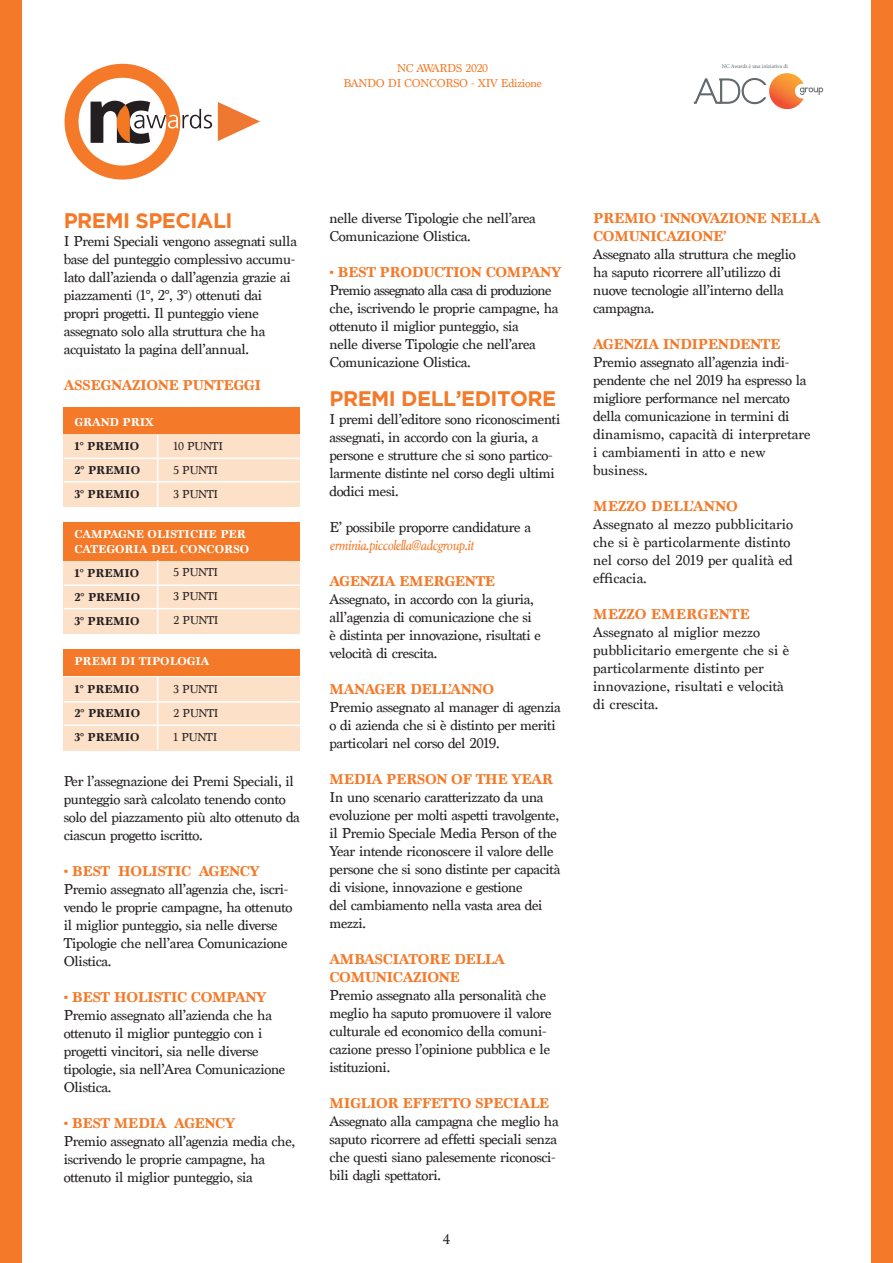
<style>
.page{position:relative;width:893px;height:1263px;background:#fff}
.page>*{position:absolute;margin:0;border:0;box-sizing:border-box;transform-origin:0 0}
.t1{font:700 21px "Gotham";letter-spacing:-.025em;color:#f47928}
.t2{font:15px/18px "Marion";letter-spacing:-.025em;color:#231f20}
.t3{font:15px/18px "Marion";color:#231f20}
.t4{font:700 15px/18px "Marion";letter-spacing:-.025em;color:#f47928}
.t5{font:italic 15px "Marion";letter-spacing:-.025em;color:#f47928}
.t6{font:700 15px "Marion";color:#f47928}
.t7{font:700 12px "Marion";color:#231f20}
.t8{font:700 12px "Marion";color:#fff}
.t9{font:12px "Marion";letter-spacing:-.025em;color:#231f20}
.t10{font:12px "Marion";letter-spacing:-.025em;color:#f47928}
.t11{font:5.7px "Minion Pro";letter-spacing:-.01em;color:#63696d}
.s1{font-weight:700;color:#f47928}
</style>
<div class="page">
<div style="left:872px;top:0;width:21px;height:1263px;background:#f47928"></div>
<div style="left:0;top:0;width:21px;height:1263px;background:#f47928"></div>
<svg style="left:693px;top:73px;width:130px;height:36px"></svg>
<svg style="left:72px;top:71px;width:101px;height:102px"></svg>
<div style="left:65px;top:64px;width:115px;height:116px;border:14px solid #f47928;border-radius:50%"></div>
<svg style="left:218px;top:102px;width:42px;height:39px"></svg>
<svg style="left:91px;top:101px;width:121px;height:43px"></svg>
<div style="left:64px;top:434px;width:236px;height:73px;background:#fde0c8"></div>
<div style="left:64px;top:407px;width:236px;height:27px;background:#f47928"></div>
<hr style="left:64px;top:458px;width:236px;height:1px;background:#fff">
<hr style="left:64px;top:481px;width:236px;height:1px;background:#fff">
<div style="left:64px;top:561px;width:236px;height:73px;background:#fde0c8"></div>
<div style="left:64px;top:522px;width:236px;height:38px;background:#f47928"></div>
<hr style="left:64px;top:584px;width:236px;height:2px;background:#fff">
<hr style="left:64px;top:608px;width:236px;height:1px;background:#fff">
<div style="left:64px;top:677px;width:236px;height:73px;background:#fde0c8"></div>
<div style="left:64px;top:649px;width:236px;height:27px;background:#f47928"></div>
<hr style="left:64px;top:701px;width:236px;height:2px;background:#fff">
<hr style="left:64px;top:724px;width:236px;height:2px;background:#fff">
<hr style="left:157px;top:435px;width:1px;height:73px;background:#fff">
<hr style="left:157px;top:560px;width:1px;height:74px;background:#fff">
<hr style="left:157px;top:676px;width:1px;height:73px;background:#fff">
<p class="t10" style="left:397px;top:61px;width:93px">NC AWARDS 2020</p>
<p class="t11" style="left:722px;top:62px;width:68px">NC Awards è una iniziativa di</p>
<p class="t10" style="left:344px;top:76px;width:200px">BANDO DI CONCORSO - XIV Edizione</p>
<p class="t1" style="left:64px;top:208px;width:170px">PREMI SPECIALI</p>
<p class="t2" style="left:64px;top:232px;width:235px">I Premi Speciali vengono assegnati sulla base del punteggio complessivo accumu&shy;lato dall’azienda o dall’agenzia grazie ai piazzamenti (1°, 2°, 3°) ottenuti dai</p>
<p class="t2" style="left:64px;top:304px;width:197px">propri progetti. Il punteggio viene</p>
<p class="t2" style="left:64px;top:322px;width:203px">assegnato solo alla struttura che ha acquistato la pagina dell’annual.</p>
<p class="t4" style="left:64px;top:376px;width:199px">ASSEGNAZIONE PUNTEGGI</p>
<p class="t8" style="left:74px;top:415px;width:81px">GRAND PRIX</p>
<p class="t7" style="left:74px;top:439px;width:66px">1° PREMIO</p>
<p class="t7" style="left:74px;top:463px;width:67px">2° PREMIO</p>
<p class="t7" style="left:74px;top:487px;width:67px">3° PREMIO</p>
<p class="t9" style="left:174px;top:439px;width:51px">10 PUNTI</p>
<p class="t9" style="left:174px;top:463px;width:46px">5 PUNTI</p>
<p class="t9" style="left:174px;top:487px;width:46px">3 PUNTI</p>
<p class="t8" style="left:74px;top:527px;width:173px">CAMPAGNE OLISTICHE PER</p>
<p class="t8" style="left:74px;top:541px;width:176px">CATEGORIA DEL CONCORSO</p>
<p class="t7" style="left:74px;top:566px;width:66px">1° PREMIO</p>
<p class="t7" style="left:74px;top:590px;width:67px">2° PREMIO</p>
<p class="t7" style="left:74px;top:614px;width:67px">3° PREMIO</p>
<p class="t9" style="left:174px;top:565px;width:46px">5 PUNTI</p>
<p class="t9" style="left:174px;top:589px;width:46px">3 PUNTI</p>
<p class="t9" style="left:174px;top:613px;width:46px">2 PUNTI</p>
<p class="t8" style="left:74px;top:654px;width:137px">PREMI DI TIPOLOGIA</p>
<p class="t7" style="left:74px;top:682px;width:66px">1° PREMIO</p>
<p class="t7" style="left:74px;top:706px;width:67px">2° PREMIO</p>
<p class="t7" style="left:74px;top:730px;width:67px">3° PREMIO</p>
<p class="t9" style="left:174px;top:682px;width:46px">3 PUNTI</p>
<p class="t9" style="left:174px;top:706px;width:46px">2 PUNTI</p>
<p class="t9" style="left:174px;top:730px;width:45px">1 PUNTI</p>
<p class="t2" style="left:64px;top:772px;width:238px">Per l’assegnazione dei Premi Speciali, il punteggio sarà calcolato tenendo conto solo del piazzamento più alto ottenuto da ciascun progetto iscritto.</p>
<p class="t4" style="left:64px;top:862px;width:198px">• BEST HOLISTIC AGENCY</p>
<p class="t2" style="left:64px;top:880px;width:230px">Premio assegnato all’agenzia che, iscri&shy;vendo le proprie campagne, ha ottenuto il miglior punteggio, sia nelle diverse Tipologie che nell’area Comunicazione Olistica.</p>
<p class="t4" style="left:64px;top:988px;width:204px">• BEST HOLISTIC COMPANY</p>
<p class="t2" style="left:64px;top:1006px;width:210px">Premio assegnato all’azienda che ha</p>
<p class="t2" style="left:64px;top:1024px;width:200px">ottenuto il miglior punteggio con i</p>
<p class="t2" style="left:64px;top:1042px;width:223px">progetti vincitori, sia nelle diverse tipologie, sia nell’Area Comunicazione<br>Olistica.</p>
<p class="t4" style="left:64px;top:1114px;width:173px">• BEST MEDIA AGENCY</p>
<p class="t2" style="left:64px;top:1132px;width:233px">Premio assegnato all’agenzia media che,</p>
<p class="t2" style="left:64px;top:1150px;width:203px">iscrivendo le proprie campagne, ha</p>
<p class="t2" style="left:64px;top:1168px;width:191px">ottenuto il miglior punteggio, sia</p>
<p class="t2" style="left:330px;top:209px;width:208px">nelle diverse Tipologie che nell’area<br>Comunicazione Olistica.</p>
<p class="t2" style="left:330px;top:263px;width:233px"><span class="s1">• BEST PRODUCTION COMPANY </span>Premio assegnato alla casa di produzione che, iscrivendo le proprie campagne, ha ottenuto il miglior punteggio, sia</p>
<p class="t2" style="left:330px;top:335px;width:208px">nelle diverse Tipologie che nell’area<br>Comunicazione Olistica.</p>
<p class="t1" style="left:330px;top:386px;width:228px">PREMI DELL’EDITORE</p>
<p class="t2" style="left:330px;top:410px;width:232px">I premi dell’editore sono riconoscimenti assegnati, in accordo con la giuria, a persone e strutture che si sono partico&shy;larmente distinte nel corso degli ultimi dodici mesi.</p>
<p class="t2" style="left:330px;top:518px;width:203px">E’ possibile proporre candidature a</p>
<p class="t5" style="left:330px;top:535px;width:146px">erminia.piccolella@adcgroup.it</p>
<p class="t4" style="left:330px;top:572px;width:167px">AGENZIA EMERGENTE</p>
<p class="t2" style="left:330px;top:590px;width:206px">Assegnato, in accordo con la giuria,</p>
<p class="t2" style="left:330px;top:608px;width:213px">all’agenzia di comunicazione che si è distinta per innovazione, risultati e velocità di crescita.</p>
<p class="t4" style="left:330px;top:680px;width:166px">MANAGER DELL’ANNO</p>
<p class="t2" style="left:330px;top:698px;width:233px">Premio assegnato al manager di agenzia o di azienda che si è distinto per meriti particolari nel corso del 2019.</p>
<p class="t4" style="left:330px;top:770px;width:225px">MEDIA PERSON OF THE YEAR</p>
<p class="t2" style="left:330px;top:788px;width:232px">In uno scenario caratterizzato da una evoluzione per molti aspetti travolgente, il Premio Speciale Media Person of the Year intende riconoscere il valore delle persone che si sono distinte per capacità di visione, innovazione e gestione</p>
<p class="t2" style="left:330px;top:896px;width:215px">del cambiamento nella vasta area dei mezzi.</p>
<p class="t4" style="left:330px;top:950px;width:177px">AMBASCIATORE DELLA</p>
<p class="t4" style="left:330px;top:968px;width:132px">COMUNICAZIONE</p>
<p class="t2" style="left:330px;top:986px;width:223px">Premio assegnato alla personalità che meglio ha saputo promuovere il valore culturale ed economico della comuni&shy;cazione presso l’opinione pubblica e le istituzioni.</p>
<p class="t4" style="left:330px;top:1094px;width:221px">MIGLIOR EFFETTO SPECIALE</p>
<p class="t2" style="left:330px;top:1112px;width:231px">Assegnato alla campagna che meglio ha saputo ricorrere ad effetti speciali senza che questi siano palesemente riconosci&shy;bili dagli spettatori.</p>
<p class="t2" style="left:443px;top:1230px;width:9px">4</p>
<p class="t4" style="left:593px;top:209px;width:229px">PREMIO ‘INNOVAZIONE NELLA<br>COMUNICAZIONE’</p>
<p class="t2" style="left:593px;top:245px;width:204px">Assegnato alla struttura che meglio</p>
<p class="t2" style="left:593px;top:263px;width:189px">ha saputo ricorrere all’utilizzo di</p>
<p class="t2" style="left:593px;top:281px;width:192px">nuove tecnologie all’interno della</p>
<p class="t2" style="left:593px;top:299px;width:63px">campagna.</p>
<p class="t4" style="left:593px;top:335px;width:189px">AGENZIA INDIPENDENTE</p>
<p class="t2" style="left:593px;top:353px;width:215px">Premio assegnato all’agenzia indi&shy;pendente che nel 2019 ha espresso la migliore performance nel mercato</p>
<p class="t2" style="left:593px;top:407px;width:198px">della comunicazione in termini di</p>
<p class="t3" style="left:593px;top:425px;width:219px">dinamismo, capacità di interpretare</p>
<p class="t3" style="left:593px;top:443px;width:174px">i cambiamenti in atto e new</p>
<p class="t3" style="left:593px;top:461px;width:56px">business.</p>
<p class="t6" style="left:593px;top:497px;width:146px">MEZZO DELL’ANNO</p>
<p class="t3" style="left:593px;top:515px;width:201px">Assegnato al mezzo pubblicitario</p>
<p class="t3" style="left:593px;top:533px;width:199px">che si è particolarmente distinto</p>
<p class="t3" style="left:593px;top:551px;width:201px">nel corso del 2019 per qualità ed efficacia.</p>
<p class="t6" style="left:593px;top:605px;width:158px">MEZZO EMERGENTE</p>
<p class="t3" style="left:593px;top:623px;width:168px">Assegnato al miglior mezzo</p>
<p class="t3" style="left:593px;top:641px;width:198px">pubblicitario emergente che si è</p>
<p class="t3" style="left:593px;top:659px;width:172px">particolarmente distinto per</p>
<p class="t3" style="left:593px;top:677px;width:192px">innovazione, risultati e velocità</p>
<p class="t3" style="left:593px;top:695px;width:67px">di crescita.</p>
</div>
